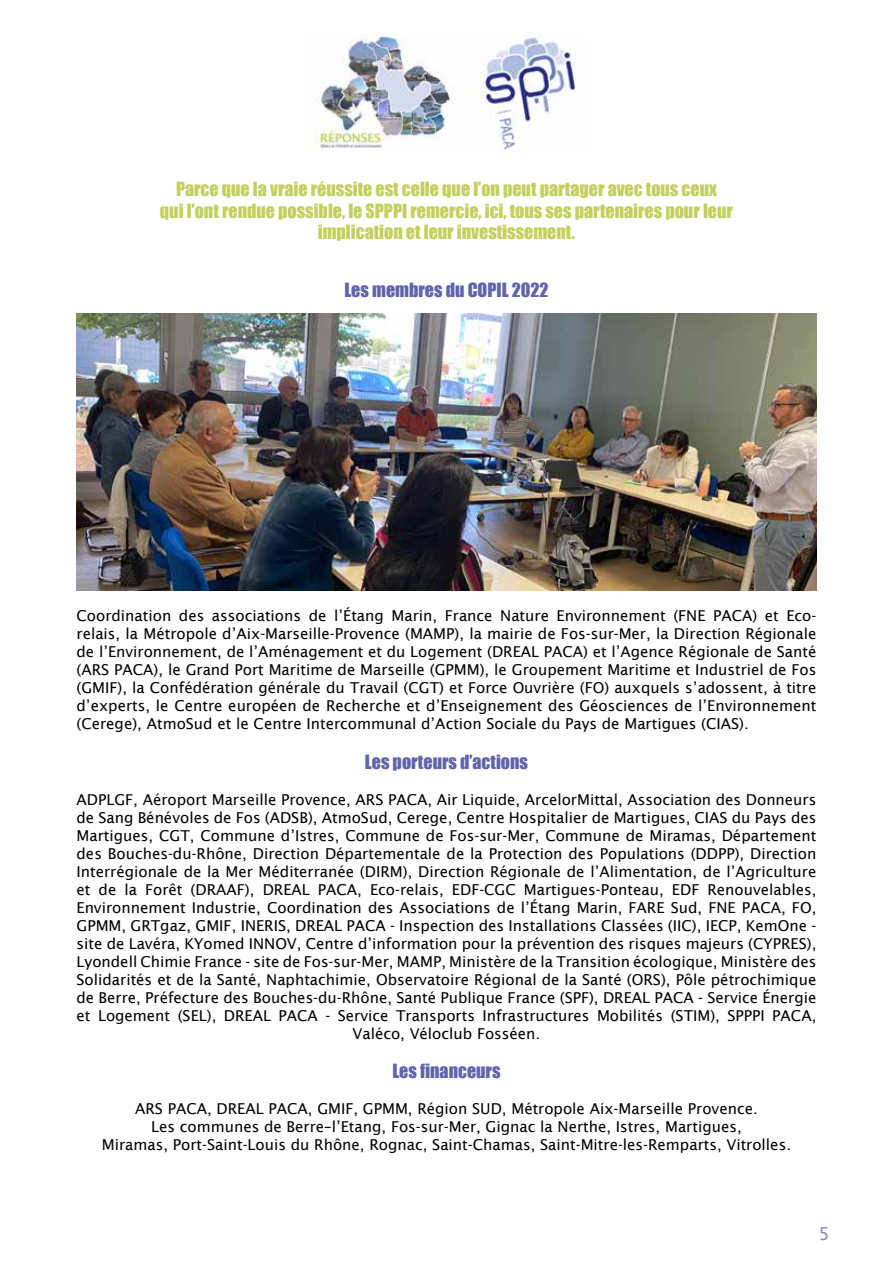
<style>
.page{position:relative;width:893px;height:1263px;background:#fff}
.page>*{position:absolute;margin:0;border:0;box-sizing:border-box;transform-origin:0 0}
.t1{font:18px/21.6px "Impact";color:#c2d05e;text-align:center}
.t2{font:18px "Impact";color:#5f64ab}
.t3{font:18px "Lucida Sans";color:#8189c4}
.t4{font:15px/18px "Lucida Sans";color:#000;text-align:center}
</style>
<div class="page">
<img style="left:316px;top:35px;width:260px;height:115px">
<img style="left:77px;top:314px;width:739px;height:276px">
<p class="t1" style="left:160px;top:178px;width:574px">Parce que la vraie réussite est celle que l’on peut partager avec tous ceux<br>qui l’ont rendue possible, le SPPPI remercie, ici, tous ses partenaires pour leur implication et leur investissement.</p>
<p class="t2" style="left:344px;top:276px;width:205px">Les membres du COPIL 2022</p>
<p class="t4" style="left:77px;top:606px;width:741px;text-align:justify">Coordination des associations de l’Étang Marin, France Nature Environnement (FNE PACA) et Eco&shy;relais, la Métropole d’Aix-Marseille-Provence (MAMP), la mairie de Fos-sur-Mer, la Direction Régionale de l’Environnement, de l’Aménagement et du Logement (DREAL PACA) et l’Agence Régionale de Santé (ARS PACA), le Grand Port Maritime de Marseille (GPMM), le Groupement Maritime et Industriel de Fos (GMIF), la Confédération générale du Travail (CGT) et Force Ouvrière (FO) auxquels s’adossent, à titre d’experts, le Centre européen de Recherche et d’Enseignement des Géosciences de l’Environnement (Cerege), AtmoSud et le Centre Intercommunal d’Action Sociale du Pays de Martigues (CIAS).</p>
<p class="t2" style="left:365px;top:747px;width:165px">Les porteurs d’actions</p>
<p class="t4" style="left:77px;top:790px;width:741px">ADPLGF, Aéroport Marseille Provence, ARS PACA, Air Liquide, ArcelorMittal, Association des Donneurs de Sang Bénévoles de Fos (ADSB), AtmoSud, Cerege, Centre Hospitalier de Martigues, CIAS du Pays des Martigues, CGT, Commune d’Istres, Commune de Fos-sur-Mer, Commune de Miramas, Département des Bouches-du-Rhône, Direction Départementale de la Protection des Populations (DDPP), Direction Interrégionale de la Mer Méditerranée (DIRM), Direction Régionale de l’Alimentation, de l’Agriculture et de la Forêt (DRAAF), DREAL PACA, Eco-relais, EDF-CGC Martigues-Ponteau, EDF Renouvelables, Environnement Industrie, Coordination des Associations de l’Étang Marin, FARE Sud, FNE PACA, FO, GPMM, GRTgaz, GMIF, INERIS, DREAL PACA - Inspection des Installations Classées (IIC), IECP, KemOne - site de Lavéra, KYomed INNOV, Centre d’information pour la prévention des risques majeurs (CYPRES), Lyondell Chimie France - site de Fos-sur-Mer, MAMP, Ministère de la Transition écologique, Ministère des Solidarités et de la Santé, Naphtachimie, Observatoire Régional de la Santé (ORS), Pôle pétrochimique de Berre, Préfecture des Bouches-du-Rhône, Santé Publique France (SPF), DREAL PACA - Service Énergie et Logement (SEL), DREAL PACA - Service Transports Infrastructures Mobilités (STIM), SPPPI PACA, Valéco, Véloclub Fosséen.</p>
<p class="t2" style="left:392px;top:1057px;width:110px">Les financeurs</p>
<p class="t4" style="left:102px;top:1100px;width:691px">ARS PACA, DREAL PACA, GMIF, GPMM, Région SUD, Métropole Aix-Marseille Provence.<br>Les communes de Berre–l’Etang, Fos-sur-Mer, Gignac la Nerthe, Istres, Martigues,<br>Miramas, Port-Saint-Louis du Rhône, Rognac, Saint-Chamas, Saint-Mitre-les-Remparts, Vitrolles.</p>
<p class="t3" style="left:819px;top:1223px;width:13px">5</p>
</div>
